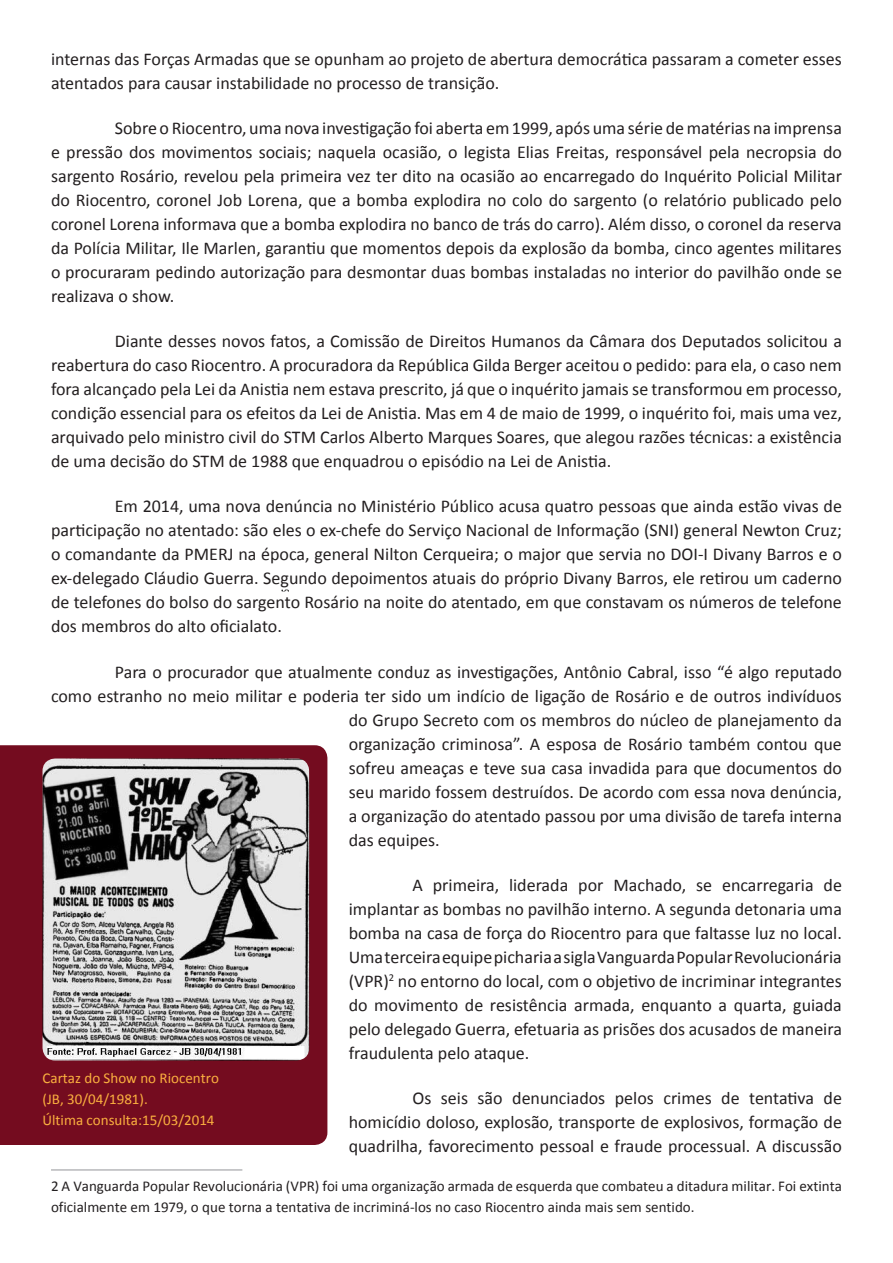
<style>
.page{position:relative;width:893px;height:1263px;background:#fff}
.page>*{position:absolute;margin:0;border:0;box-sizing:border-box;transform-origin:0 0}
.Corpo_Texto{font:18px/24px "Calibri";color:#231f20;text-align:justify}
.Nota_de_rodapé{font:15px/21px "Calibri";color:#231f20}
.Nota_de_rodapé-2{font:15px "Calibri";color:#fbb03f}
</style>
<div class="page">
<hr style="left:51px;top:1169px;width:191px;height:1px;background:#939598">
<svg style="left:281px;top:589px;width:8px;height:3px"></svg>
<div style="left:0;top:745px;width:327px;height:400px;background:#740c1f"></div>
<img style="left:43px;top:758px;width:266px;height:302px">
<p class="Corpo_Texto" style="left:51px;top:46px;width:792px">internas das Forças Armadas que se opunham ao projeto de abertura democrática passaram a cometer esses atentados para causar instabilidade no processo de transição.</p>
<p class="Corpo_Texto" style="left:51px;top:115px;width:792px;text-indent:64px">Sobre o Riocentro, uma nova investigação foi aberta em 1999, após uma série de matérias na imprensa e pressão dos movimentos sociais; naquela ocasião, o legista Elias Freitas, responsável pela necropsia do sargento Rosário, revelou pela primeira vez ter dito na ocasião ao encarregado do Inquérito Policial Militar do Riocentro, coronel Job Lorena, que a bomba explodira no colo do sargento (o relatório publicado pelo coronel Lorena informava que a bomba explodira no banco de trás do carro). Além disso, o coronel da reserva da Polícia Militar, Ile Marlen, garantiu que momentos depois da explosão da bomba, cinco agentes militares o procuraram pedindo autorização para desmontar duas bombas instaladas no interior do pavilhão onde se realizava o show.</p>
<p class="Corpo_Texto" style="left:51px;top:328px;width:792px;text-indent:64px">Diante desses novos fatos, a Comissão de Direitos Humanos da Câmara dos Deputados solicitou a reabertura do caso Riocentro. A procuradora da República Gilda Berger aceitou o pedido: para ela, o caso nem fora alcançado pela Lei da Anistia nem estava prescrito, já que o inquérito jamais se transformou em processo, condição essencial para os efeitos da Lei de Anistia. Mas em 4 de maio de 1999, o inquérito foi, mais uma vez, arquivado pelo ministro civil do STM Carlos Alberto Marques Soares, que alegou razões técnicas: a existência de uma decisão do STM de 1988 que enquadrou o episódio na Lei de Anistia.</p>
<p class="Corpo_Texto" style="left:51px;top:493px;width:792px;text-indent:64px">Em 2014, uma nova denúncia no Ministério Público acusa quatro pessoas que ainda estão vivas de participação no atentado: são eles o ex-chefe do Serviço Nacional de Informação (SNI) general Newton Cruz; o comandante da PMERJ na época, general Nilton Cerqueira; o major que servia no DOI-I Divany Barros e o ex-delegado Cláudio Guerra. Segundo depoimentos atuais do próprio Divany Barros, ele retirou um caderno de telefones do bolso do sargento Rosário na noite do atentado, em que constavam os números de telefone dos membros do alto oficialato.</p>
<p class="Corpo_Texto" style="left:115px;top:659px;width:729px">Para o procurador que atualmente conduz as investigações, Antônio Cabral, isso “é algo reputado</p>
<p class="Corpo_Texto" style="left:51px;top:683px;width:792px">como estranho no meio militar e poderia ter sido um indício de ligação de Rosário e de outros indivíduos</p>
<p class="Corpo_Texto" style="left:349px;top:707px;width:495px">do Grupo Secreto com os membros do núcleo de planejamento da</p>
<p class="Corpo_Texto" style="left:349px;top:731px;width:495px">organização criminosa”. A esposa de Rosário também contou que</p>
<p class="Corpo_Texto" style="left:349px;top:755px;width:495px">sofreu ameaças e teve sua casa invadida para que documentos do</p>
<p class="Corpo_Texto" style="left:349px;top:779px;width:495px">seu marido fossem destruídos. De acordo com essa nova denúncia,</p>
<p class="Corpo_Texto" style="left:349px;top:803px;width:495px">a organização do atentado passou por uma divisão de tarefa interna</p>
<p class="Corpo_Texto" style="left:349px;top:827px;width:93px">das equipes.</p>
<p class="Corpo_Texto" style="left:349px;top:872px;width:495px;text-indent:64px">A primeira, liderada por Machado, se encarregaria de implantar as bombas no pavilhão interno. A segunda detonaria uma bomba na casa de força do Riocentro para que faltasse luz no local.<br>Uma terceira equipe picharia a sigla Vanguarda Popular Revolucionária (VPR)<sup>2</sup> no entorno do local, com o objetivo de incriminar integrantes do movimento de resistência armada, enquanto a quarta, guiada pelo delegado Guerra, efetuaria as prisões dos acusados de maneira fraudulenta pelo ataque.</p>
<p class="Corpo_Texto" style="left:349px;top:1085px;width:495px;text-indent:64px">Os seis são denunciados pelos crimes de tentativa de homicídio doloso, explosão, transporte de explosivos, formação de quadrilha, favorecimento pessoal e fraude processual. A discussão</p>
<p class="Nota_de_rodapé" style="left:51px;top:1175px;width:792px">2 A Vanguarda Popular Revolucionária (VPR) foi uma organização armada de esquerda que combateu a ditadura militar. Foi extinta oficialmente em 1979, o que torna a tentativa de incriminá-los no caso Riocentro ainda mais sem sentido.</p>
<p class="Nota_de_rodapé-2" style="left:43px;top:1068px;width:178px">Cartaz do Show no Riocentro</p>
<p class="Nota_de_rodapé-2" style="left:43px;top:1089px;width:107px">(JB, 30/04/1981).</p>
<p class="Nota_de_rodapé-2" style="left:43px;top:1110px;width:174px">Última consulta:15/03/2014</p>
</div>
